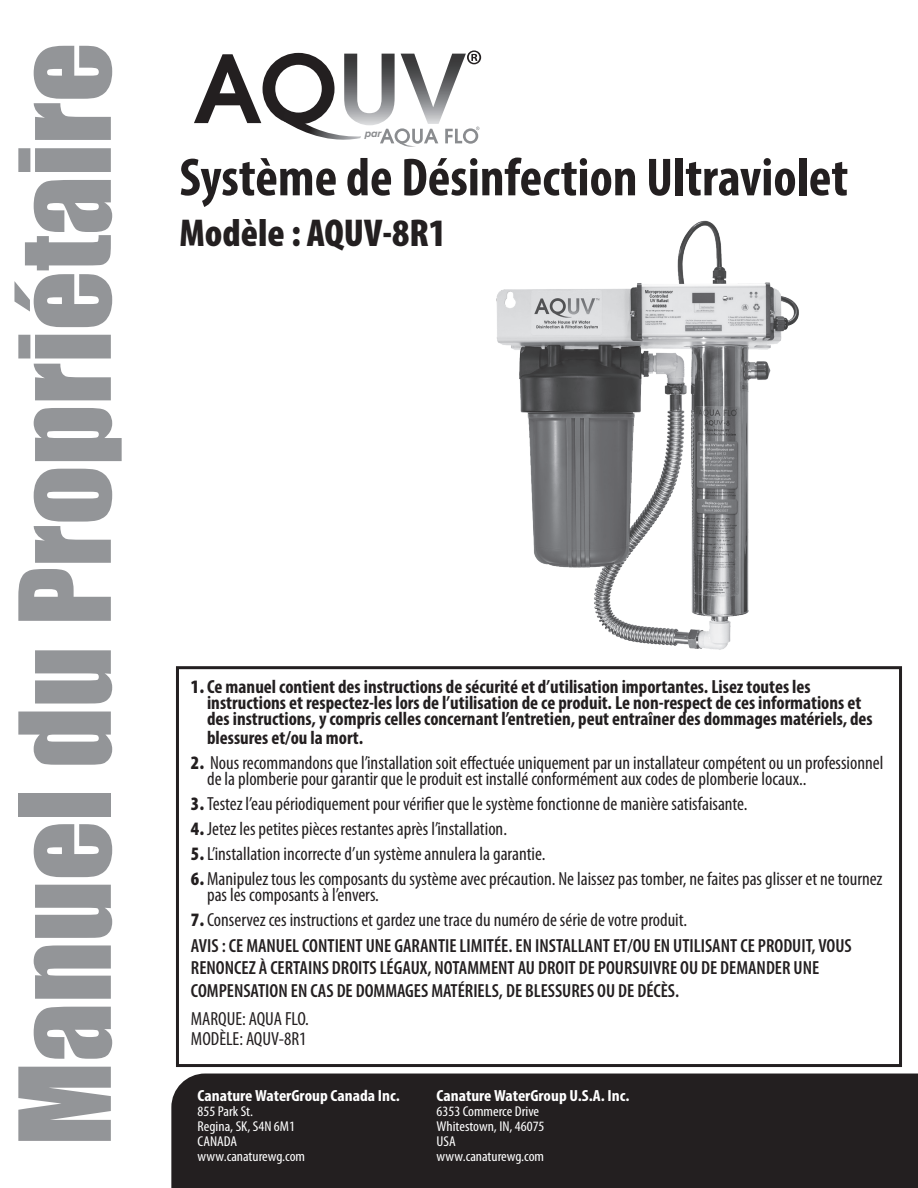
<style>
.page{position:relative;width:918px;height:1188px;background:#fff}
.page>*{position:absolute;margin:0;border:0;box-sizing:border-box;transform-origin:0 0}
.t1{font:117px "Impact";color:#939598}
.t2{font:700 condensed 54px "Myriad Pro";color:#231f20}
.t3{font:900 condensed 39px "Myriad Pro";color:#231f20}
.t4{font:condensed 19.05px/16px "Myriad Pro";color:#231f20}
.t5{font:700 condensed 19.05px/16px "Myriad Pro";color:#231f20}
.t6{font:600 condensed 19.05px/22.5px "Myriad Pro";color:#231f20}
.t7{font:700 condensed 16.2px "Myriad Pro";color:#fff;scale:1.08 1}
.t8{font:condensed 14.25px/15px "Myriad Pro";color:#fff;scale:1.08 1}
.t9{font:italic 700 11.1px "Proxima Nova";color:#8a8c8f}
.s1{font-weight:900}
</style>
<div class="page">
<div style="left:171px;top:1074px;width:747px;height:114px;background:#231f20"></div>
<img style="left:496px;top:220px;width:303px;height:430px">
<svg style="left:194px;top:50px;width:287px;height:97px"></svg>
<div style="left:176px;top:666px;width:726px;height:401px;border:3px solid #231f20"></div>
<p class="t1" style="left:-26px;top:1146px;width:1105px;rotate:-90deg">Manuel du Propriétaire</p>
<p class="t9" style="left:365px;top:125px;width:18px">par</p>
<p class="t2" style="left:179px;top:144px;width:670px">Système de Désinfection Ultraviolet</p>
<p class="t3" style="left:179px;top:208px;width:268px">Modèle : AQUV-8R1</p>
<p class="t5" style="left:207px;top:678px;width:667px;text-indent:-16px"><span class="s1">1.</span> Ce manuel contient des instructions de sécurité et d’utilisation importantes. Lisez toutes les instructions et respectez-les lors de l’utilisation de ce produit. Le non-respect de ces informations et des instructions, y compris celles concernant l’entretien, peut entraîner des dommages matériels, des</p>
<p class="t5" style="left:207px;top:730px;width:158px">blessures et/ou la mort.</p>
<p class="t4" style="left:207px;top:755px;width:678px;text-indent:-16px"><span class="s1">2.</span> Nous recommandons que l’installation soit effectuée uniquement par un installateur compétent ou un professionnel de la plomberie pour garantir que le produit est installé conformément aux codes de plomberie locaux..</p>
<p class="t4" style="left:191px;top:796px;width:558px"><span class="s1">3.</span> Testez l’eau périodiquement pour vérifier que le système fonctionne de manière satisfaisante.</p>
<p class="t4" style="left:191px;top:821px;width:318px"><span class="s1">4.</span> Jetez les petites pièces restantes après l’installation.</p>
<p class="t4" style="left:191px;top:846px;width:356px"><span class="s1">5.</span> L’installation incorrecte d’un système annulera la garantie.</p>
<p class="t4" style="left:207px;top:871px;width:677px;text-indent:-16px"><span class="s1">6.</span> Manipulez tous les composants du système avec précaution. Ne laissez pas tomber, ne faites pas glisser et ne tournez pas les composants à l’envers.</p>
<p class="t4" style="left:191px;top:911px;width:498px"><span class="s1">7.</span> Conservez ces instructions et gardez une trace du numéro de série de votre produit.</p>
<p class="t6" style="left:191px;top:934px;width:662px">AVIS : CE MANUEL CONTIENT UNE GARANTIE LIMITÉE. EN INSTALLANT ET/OU EN UTILISANT CE PRODUIT, VOUS<br>RENONCEZ À CERTAINS DROITS LÉGAUX, NOTAMMENT AU DROIT DE POURSUIVRE OU DE DEMANDER UNE<br>COMPENSATION EN CAS DE DOMMAGES MATÉRIELS, DE BLESSURES OU DE DÉCÈS.</p>
<p class="t4" style="left:191px;top:1010px;width:119px">MARQUE: AQUA FLO.</p>
<p class="t4" style="left:191px;top:1030px;width:117px">MODÈLE: AQUV-8R1</p>
<p class="t7" style="left:198px;top:1085px;width:189px">Canature WaterGroup Canada Inc.</p>
<p class="t8" style="left:198px;top:1104px;width:92px">855 Park St.<br>Regina, SK, S4N 6M1</p>
<p class="t8" style="left:198px;top:1134px;width:38px">CANADA</p>
<p class="t8" style="left:198px;top:1149px;width:101px">www.canaturewg.com</p>
<p class="t7" style="left:437px;top:1085px;width:180px">Canature WaterGroup U.S.A. Inc.</p>
<p class="t8" style="left:437px;top:1104px;width:101px">6353 Commerce Drive<br>Whitestown, IN, 46075</p>
<p class="t8" style="left:437px;top:1134px;width:19px">USA</p>
<p class="t8" style="left:437px;top:1149px;width:101px">www.canaturewg.com</p>
</div>
